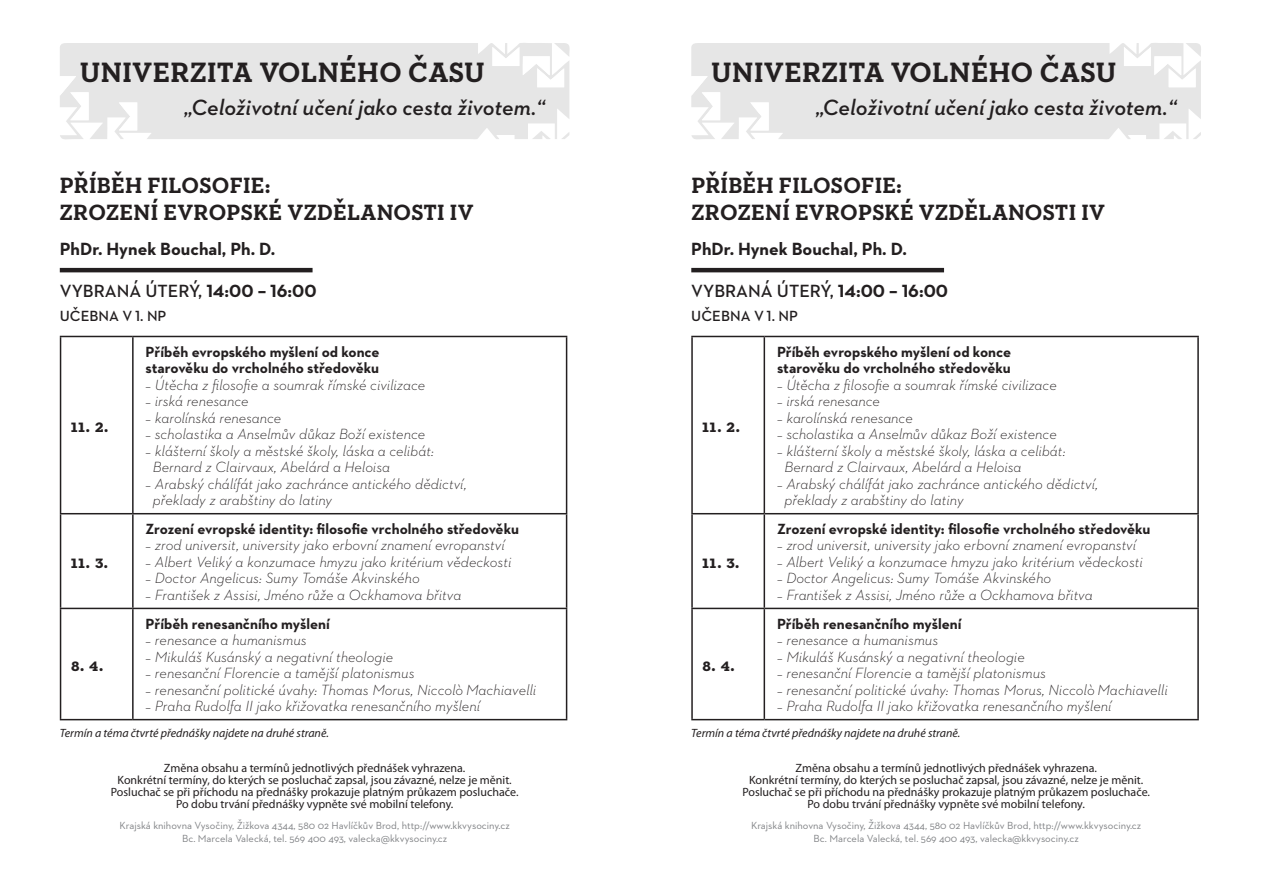
<style>
.page{position:relative;width:1263px;height:893px;background:#fff}
.page>*{position:absolute;margin:0;border:0;box-sizing:border-box;transform-origin:0 0}
.t1{font:700 28.5px "Neutraface Slab Text";letter-spacing:.01em;color:#231f20}
.t2{font:700 22.5px "Neutraface Slab Text";letter-spacing:.01em;color:#231f20}
.t3{font:italic 600 22.5px "Neutraface 2 Text";color:#231f20}
.t4{font:600 18px "Neutraface 2 Text";color:#231f20}
.t5{font:700 18px "Neutraface 2 Text";color:#231f20}
.t6{font:700 18px "Neutraface Slab Text";letter-spacing:.015em;color:#231f20}
.t7{font:italic 300 15px/16.5px "Neutraface 2 Text";color:#231f20}
.t8{font:700 15px/16.5px "Neutraface 2 Text";color:#231f20}
.t9{font:600 15px "Neutraface 2 Text";color:#231f20}
.t10{font:12px "Myriad Pro";color:#231f20}
.t11{font:italic 12px "Myriad Pro";color:#231f20}
.t12{font:10.5px/12.6px "Neutraface 2 Text";color:#808285;text-align:center}
.s1{font-weight:700}
</style>
<div class="page">
<div style="left:691px;top:43px;width:510px;height:96px;background:#e6e6e6"></div>
<svg style="left:1124px;top:43px;width:77px;height:44px"></svg>
<svg style="left:691px;top:76px;width:29px;height:44px"></svg>
<svg style="left:750px;top:102px;width:19px;height:28px"></svg>
<svg style="left:1163px;top:131px;width:19px;height:8px"></svg>
<svg style="left:1193px;top:132px;width:8px;height:7px"></svg>
<div style="left:60px;top:43px;width:509px;height:96px;background:#e6e6e6"></div>
<svg style="left:492px;top:43px;width:78px;height:44px"></svg>
<svg style="left:60px;top:76px;width:29px;height:44px"></svg>
<svg style="left:119px;top:102px;width:18px;height:28px"></svg>
<svg style="left:532px;top:131px;width:19px;height:8px"></svg>
<svg style="left:561px;top:132px;width:9px;height:7px"></svg>
<hr style="left:60px;top:268px;width:253px;height:4px;background:#231f20">
<hr style="left:691px;top:268px;width:253px;height:4px;background:#231f20">
<hr style="left:60px;top:336px;width:73px;height:1px;background:#231f20">
<hr style="left:60px;top:337px;width:1px;height:176px;background:#231f20">
<hr style="left:133px;top:336px;width:434px;height:1px;background:#231f20">
<hr style="left:132px;top:337px;width:2px;height:176px;background:#231f20">
<hr style="left:566px;top:337px;width:1px;height:176px;background:#231f20">
<hr style="left:60px;top:513px;width:73px;height:1px;background:#231f20">
<hr style="left:60px;top:514px;width:1px;height:94px;background:#231f20">
<hr style="left:133px;top:513px;width:434px;height:1px;background:#231f20">
<hr style="left:132px;top:514px;width:2px;height:94px;background:#231f20">
<hr style="left:566px;top:514px;width:1px;height:94px;background:#231f20">
<hr style="left:60px;top:608px;width:73px;height:1px;background:#231f20">
<hr style="left:60px;top:609px;width:1px;height:110px;background:#231f20">
<hr style="left:133px;top:608px;width:434px;height:1px;background:#231f20">
<hr style="left:132px;top:609px;width:2px;height:110px;background:#231f20">
<hr style="left:566px;top:609px;width:1px;height:110px;background:#231f20">
<hr style="left:60px;top:719px;width:73px;height:1px;background:#231f20">
<hr style="left:133px;top:719px;width:434px;height:1px;background:#231f20">
<hr style="left:691px;top:336px;width:73px;height:1px;background:#231f20">
<hr style="left:691px;top:337px;width:2px;height:176px;background:#231f20">
<hr style="left:764px;top:336px;width:435px;height:1px;background:#231f20">
<hr style="left:763px;top:337px;width:2px;height:176px;background:#231f20">
<hr style="left:1197px;top:337px;width:2px;height:176px;background:#231f20">
<hr style="left:691px;top:513px;width:73px;height:1px;background:#231f20">
<hr style="left:691px;top:514px;width:2px;height:94px;background:#231f20">
<hr style="left:764px;top:513px;width:435px;height:1px;background:#231f20">
<hr style="left:763px;top:514px;width:2px;height:94px;background:#231f20">
<hr style="left:1197px;top:514px;width:2px;height:94px;background:#231f20">
<hr style="left:691px;top:608px;width:73px;height:1px;background:#231f20">
<hr style="left:691px;top:609px;width:2px;height:110px;background:#231f20">
<hr style="left:764px;top:608px;width:435px;height:1px;background:#231f20">
<hr style="left:763px;top:609px;width:2px;height:110px;background:#231f20">
<hr style="left:1197px;top:609px;width:2px;height:110px;background:#231f20">
<hr style="left:691px;top:719px;width:73px;height:1px;background:#231f20">
<hr style="left:764px;top:719px;width:435px;height:1px;background:#231f20">
<h1 class="t1" style="left:80px;top:54px;width:407px">UNIVERZITA VOLNÉHO ČASU</h1>
<h1 class="t1" style="left:711px;top:54px;width:407px">UNIVERZITA VOLNÉHO ČASU</h1>
<h2 class="t3" style="left:184px;top:93px;width:362px">„Celoživotní učení jako cesta životem.“</h2>
<h2 class="t3" style="left:816px;top:93px;width:362px">„Celoživotní učení jako cesta životem.“</h2>
<p class="t2" style="left:60px;top:171px;width:212px">PŘÍBĚH FILOSOFIE:</p>
<p class="t2" style="left:60px;top:198px;width:415px">ZROZENÍ EVROPSKÉ VZDĚLANOSTI IV</p>
<p class="t5" style="left:60px;top:237px;width:217px">PhDr. Hynek Bouchal, Ph. D.</p>
<p class="t4" style="left:60px;top:279px;width:258px">VYBRANÁ ÚTERÝ, <span class="s1">14:00 – 16:00</span></p>
<p class="t9" style="left:60px;top:306px;width:108px">UČEBNA V 1. NP</p>
<p class="t6" style="left:71px;top:414px;width:39px">11. 2.</p>
<p class="t6" style="left:71px;top:550px;width:39px">11. 3.</p>
<p class="t6" style="left:71px;top:653px;width:34px">8. 4.</p>
<p class="t8" style="left:146px;top:343px;width:236px">Příběh evropského myšlení od konce starověku do vrcholného středověku</p>
<p class="t7" style="left:146px;top:376px;width:281px">– Útěcha z filosofie a soumrak římské civilizace</p>
<p class="t7" style="left:146px;top:393px;width:105px">– irská renesance</p>
<p class="t7" style="left:146px;top:409px;width:137px">– karolínská renesance</p>
<p class="t7" style="left:146px;top:426px;width:281px">– scholastika a Anselmův důkaz Boží existence</p>
<p class="t7" style="left:153px;top:442px;width:283px;text-indent:-7px">– klášterní školy a městské školy, láska a celibát:<br>Bernard z Clairvaux, Abelárd a Heloisa</p>
<p class="t7" style="left:153px;top:475px;width:315px;text-indent:-7px">– Arabský chálífát jako zachránce antického dědictví, překlady z arabštiny do latiny</p>
<p class="t8" style="left:146px;top:520px;width:375px">Zrození evropské identity: filosofie vrcholného středověku</p>
<p class="t7" style="left:146px;top:537px;width:360px">– zrod universit, university jako erbovní znamení evropanství</p>
<p class="t7" style="left:146px;top:553px;width:367px">– Albert Veliký a konzumace hmyzu jako kritérium vědeckosti</p>
<p class="t7" style="left:146px;top:570px;width:276px">– Doctor Angelicus: Sumy Tomáše Akvinského</p>
<p class="t7" style="left:146px;top:586px;width:317px">– František z Assisi, Jméno růže a Ockhamova břitva</p>
<p class="t8" style="left:146px;top:615px;width:186px">Příběh renesančního myšlení</p>
<p class="t7" style="left:146px;top:631px;width:163px">– renesance a humanismus</p>
<p class="t7" style="left:146px;top:648px;width:249px">– Mikuláš Kusánský a negativní theologie</p>
<p class="t7" style="left:146px;top:664px;width:271px">– renesanční Florencie a tamější platonismus</p>
<p class="t7" style="left:146px;top:681px;width:392px">– renesanční politické úvahy: Thomas Morus, Niccolò Machiavelli</p>
<p class="t7" style="left:146px;top:697px;width:336px">– Praha Rudolfa II jako křižovatka renesančního myšlení</p>
<p class="t2" style="left:691px;top:171px;width:212px">PŘÍBĚH FILOSOFIE:</p>
<p class="t2" style="left:691px;top:198px;width:415px">ZROZENÍ EVROPSKÉ VZDĚLANOSTI IV</p>
<p class="t5" style="left:691px;top:237px;width:217px">PhDr. Hynek Bouchal, Ph. D.</p>
<p class="t4" style="left:691px;top:279px;width:258px">VYBRANÁ ÚTERÝ, <span class="s1">14:00 – 16:00</span></p>
<p class="t9" style="left:691px;top:306px;width:108px">UČEBNA V 1. NP</p>
<p class="t6" style="left:702px;top:414px;width:39px">11. 2.</p>
<p class="t6" style="left:702px;top:550px;width:39px">11. 3.</p>
<p class="t6" style="left:702px;top:653px;width:34px">8. 4.</p>
<p class="t8" style="left:777px;top:343px;width:236px">Příběh evropského myšlení od konce starověku do vrcholného středověku</p>
<p class="t7" style="left:777px;top:376px;width:281px">– Útěcha z filosofie a soumrak římské civilizace</p>
<p class="t7" style="left:777px;top:393px;width:105px">– irská renesance</p>
<p class="t7" style="left:777px;top:409px;width:137px">– karolínská renesance</p>
<p class="t7" style="left:777px;top:426px;width:281px">– scholastika a Anselmův důkaz Boží existence</p>
<p class="t7" style="left:784px;top:442px;width:283px;text-indent:-7px">– klášterní školy a městské školy, láska a celibát:<br>Bernard z Clairvaux, Abelárd a Heloisa</p>
<p class="t7" style="left:784px;top:475px;width:315px;text-indent:-7px">– Arabský chálífát jako zachránce antického dědictví, překlady z arabštiny do latiny</p>
<p class="t8" style="left:777px;top:520px;width:375px">Zrození evropské identity: filosofie vrcholného středověku</p>
<p class="t7" style="left:777px;top:537px;width:360px">– zrod universit, university jako erbovní znamení evropanství</p>
<p class="t7" style="left:777px;top:553px;width:367px">– Albert Veliký a konzumace hmyzu jako kritérium vědeckosti</p>
<p class="t7" style="left:777px;top:570px;width:276px">– Doctor Angelicus: Sumy Tomáše Akvinského</p>
<p class="t7" style="left:777px;top:586px;width:317px">– František z Assisi, Jméno růže a Ockhamova břitva</p>
<p class="t8" style="left:777px;top:615px;width:186px">Příběh renesančního myšlení</p>
<p class="t7" style="left:777px;top:631px;width:163px">– renesance a humanismus</p>
<p class="t7" style="left:777px;top:648px;width:249px">– Mikuláš Kusánský a negativní theologie</p>
<p class="t7" style="left:777px;top:664px;width:271px">– renesanční Florencie a tamější platonismus</p>
<p class="t7" style="left:777px;top:681px;width:392px">– renesanční politické úvahy: Thomas Morus, Niccolò Machiavelli</p>
<p class="t7" style="left:777px;top:697px;width:336px">– Praha Rudolfa II jako křižovatka renesančního myšlení</p>
<p class="t11" style="left:60px;top:725px;width:271px">Termín a téma čtvrté přednášky najdete na druhé straně.</p>
<p class="t11" style="left:691px;top:725px;width:271px">Termín a téma čtvrté přednášky najdete na druhé straně.</p>
<p class="t10" style="left:164px;top:760px;width:303px">Změna obsahu a termínů jednotlivých přednášek vyhrazena.</p>
<p class="t10" style="left:118px;top:772px;width:396px">Konkrétní termíny, do kterých se posluchač zapsal, jsou závazné, nelze je měnit.</p>
<p class="t10" style="left:111px;top:784px;width:409px">Posluchač se při příchodu na přednášky prokazuje platným průkazem posluchače.</p>
<p class="t10" style="left:176px;top:796px;width:279px">Po dobu trvání přednášky vypněte své mobilní telefony.</p>
<p class="t10" style="left:795px;top:760px;width:303px">Změna obsahu a termínů jednotlivých přednášek vyhrazena.</p>
<p class="t10" style="left:749px;top:772px;width:396px">Konkrétní termíny, do kterých se posluchač zapsal, jsou závazné, nelze je měnit.</p>
<p class="t10" style="left:742px;top:784px;width:409px">Posluchač se při příchodu na přednášky prokazuje platným průkazem posluchače.</p>
<p class="t10" style="left:807px;top:796px;width:279px">Po dobu trvání přednášky vypněte své mobilní telefony.</p>
<p class="t12" style="left:120px;top:819px;width:392px">Krajská knihovna Vysočiny, Žižkova 4344, 580 02 Havlíčkův Brod, http://www.kkvysociny.cz<br>Bc. Marcela Valecká, tel. 569 400 493, valecka@kkvysociny.cz</p>
<p class="t12" style="left:751px;top:819px;width:392px">Krajská knihovna Vysočiny, Žižkova 4344, 580 02 Havlíčkův Brod, http://www.kkvysociny.cz<br>Bc. Marcela Valecká, tel. 569 400 493, valecka@kkvysociny.cz</p>
</div>
